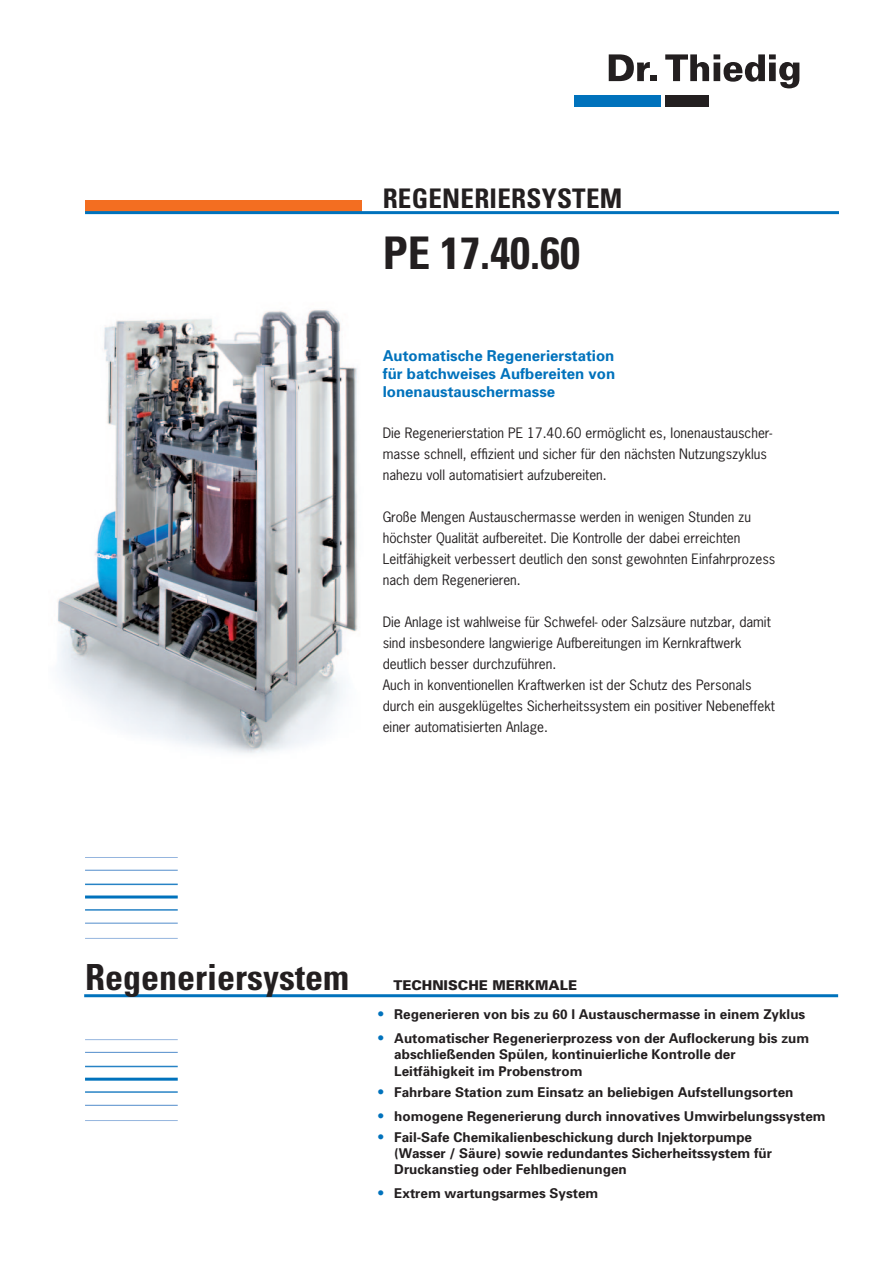
<style>
.page{position:relative;width:893px;height:1263px;background:#fff}
.page>*{position:absolute;margin:0;border:0;box-sizing:border-box;transform-origin:0 0}
.t1{font:700 condensed 45px "Univers";color:#231f20}
.t2{font:700 condensed 36px "Univers";color:#231f20}
.t3{font:700 condensed 27px "Univers";letter-spacing:.01em;color:#231f20}
.t4{font:700 15px/18px "Univers";color:#0072bc;text-align:justify}
.t5{font:13.5px/21px "News Gothic";color:#231f20}
.t6{font:700 13.5px/16.2px "Univers";color:#231f20}
.t7{font:900 13.5px "Univers";color:#231f20}
.s1{font-family:"News Gothic";color:#0072bc}
</style>
<div class="page">
<div style="left:85px;top:200px;width:276px;height:11px;background:#f36e21"></div>
<hr style="left:85px;top:211px;width:754px;height:3px;background:#0072bc">
<svg style="left:609px;top:54px;width:47px;height:27px"></svg>
<svg style="left:665px;top:54px;width:134px;height:34px"></svg>
<div style="left:665px;top:96px;width:44px;height:11px;background:#231f20"></div>
<div style="left:574px;top:96px;width:87px;height:11px;background:#0072bc"></div>
<img style="left:57px;top:310px;width:301px;height:444px">
<hr style="left:84px;top:994px;width:754px;height:3px;background:#0072bc">
<hr style="left:85px;top:857px;width:93px;height:1px;background:#95b5de">
<hr style="left:85px;top:870px;width:93px;height:1px;background:#6599d1">
<hr style="left:85px;top:883px;width:93px;height:2px;background:#2783c5">
<hr style="left:85px;top:895px;width:93px;height:3px;background:#0072bc">
<hr style="left:85px;top:909px;width:93px;height:2px;background:#2783c5">
<hr style="left:85px;top:922px;width:93px;height:2px;background:#6599d1">
<hr style="left:85px;top:938px;width:93px;height:1px;background:#95b5de">
<hr style="left:85px;top:1039px;width:93px;height:1px;background:#95b5de">
<hr style="left:85px;top:1052px;width:93px;height:1px;background:#6599d1">
<hr style="left:85px;top:1066px;width:93px;height:1px;background:#2783c5">
<hr style="left:85px;top:1078px;width:93px;height:3px;background:#0072bc">
<hr style="left:85px;top:1091px;width:93px;height:2px;background:#2783c5">
<hr style="left:85px;top:1105px;width:93px;height:1px;background:#6599d1">
<hr style="left:85px;top:1120px;width:93px;height:1px;background:#95b5de">
<h3 class="t3" style="left:383px;top:182px;width:241px">REGENERIERSYSTEM</h3>
<h1 class="t1" style="left:383px;top:225px;width:199px">PE 17.40.60</h1>
<p class="t4" style="left:383px;top:346px;width:234px">Automatische Regenerierstation für batchweises Aufbereiten von Ionenaustauschermasse</p>
<p class="t5" style="left:383px;top:422px;width:391px">Die Regenerierstation PE 17.40.60 ermöglicht es, Ionenaustauscher&shy;masse schnell, effizient und sicher für den nächsten Nutzungszyklus nahezu voll automatisiert aufzubereiten.</p>
<p class="t5" style="left:383px;top:506px;width:394px">Große Mengen Austauschermasse werden in wenigen Stunden zu höchster Qualität aufbereitet. Die Kontrolle der dabei erreichten Leitfähigkeit verbessert deutlich den sonst gewohnten Einfahrprozess nach dem Regenerieren.</p>
<p class="t5" style="left:383px;top:611px;width:394px">Die Anlage ist wahlweise für Schwefel- oder Salzsäure nutzbar, damit sind insbesondere langwierige Aufbereitungen im Kernkraftwerk deutlich besser durchzuführen.<br>Auch in konventionellen Kraftwerken ist der Schutz des Personals durch ein ausgeklügeltes Sicherheitssystem ein positiver Nebeneffekt einer automatisierten Anlage.</p>
<h2 class="t2" style="left:85px;top:955px;width:265px">Regeneriersystem</h2>
<p class="t7" style="left:393px;top:977px;width:185px">TECHNISCHE MERKMALE</p>
<p class="t6" style="left:378px;top:1006px;width:429px"><span class="s1">•</span> Regenerieren von bis zu 60 l Austauschermasse in einem Zyklus</p>
<p class="t6" style="left:394px;top:1030px;width:416px;text-indent:-16px"><span class="s1">•</span> Automatischer Regenerierprozess von der Auflockerung bis zum abschließenden Spülen, kontinuierliche Kontrolle der<br>Leitfähigkeit im Probenstrom</p>
<p class="t6" style="left:378px;top:1083px;width:417px"><span class="s1">•</span> Fahrbare Station zum Einsatz an beliebigen Aufstellungsorten</p>
<p class="t6" style="left:378px;top:1107px;width:449px"><span class="s1">•</span> homogene Regenerierung durch innovatives Umwirbelungssystem</p>
<p class="t6" style="left:394px;top:1128px;width:379px;text-indent:-16px"><span class="s1">•</span> Fail-Safe Chemikalienbeschickung durch Injektorpumpe (Wasser / Säure) sowie redundantes Sicherheitssystem für<br>Druckanstieg oder Fehlbedienungen</p>
<p class="t6" style="left:378px;top:1184px;width:222px"><span class="s1">•</span> Extrem wartungsarmes System</p>
</div>
